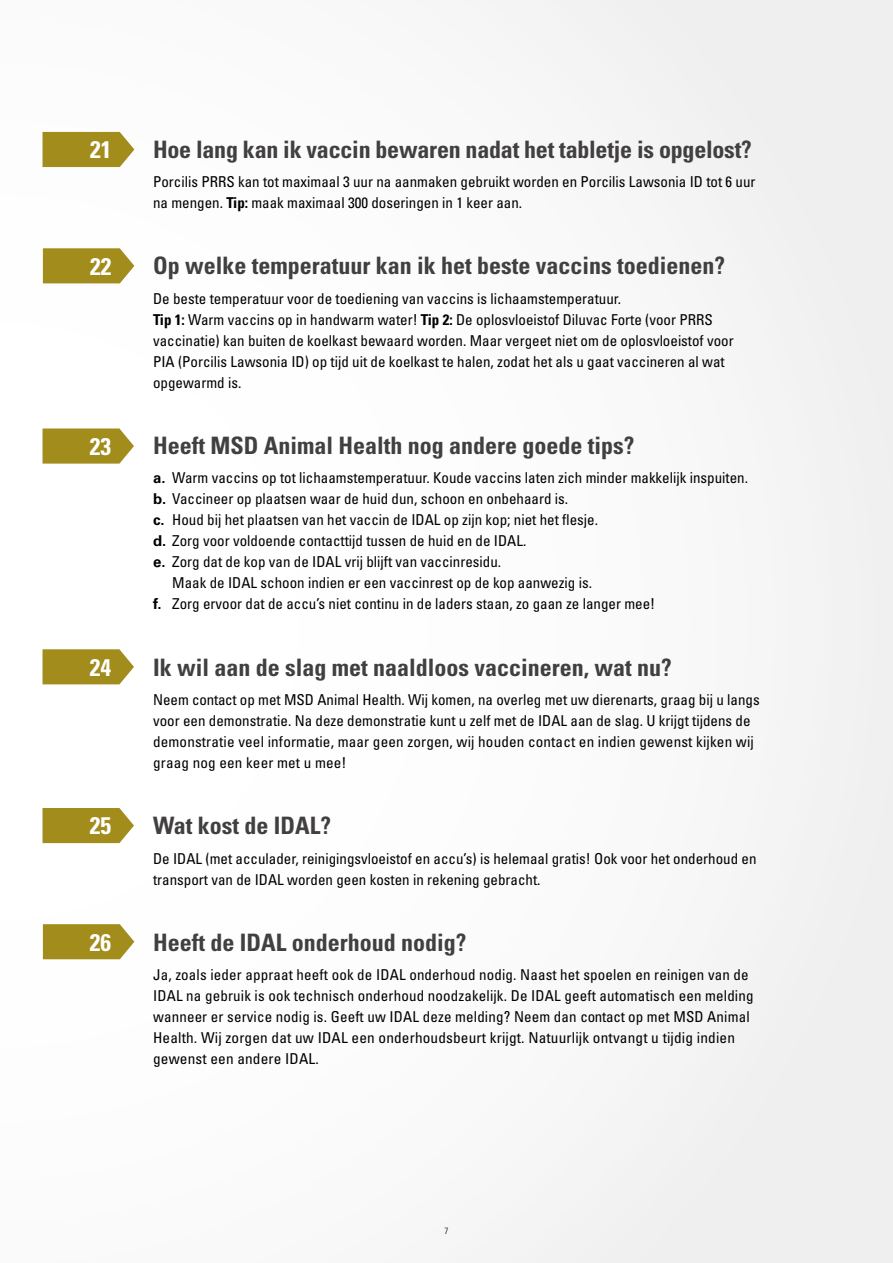
<style>
.page{position:relative;width:893px;height:1263px;background:#fafafa}
.page>*{position:absolute;margin:0;border:0;box-sizing:border-box;transform-origin:0 0}
.t1{font:700 condensed 24px "Univers LT Std";color:#413f3f}
.t2{font:700 condensed 24px "Univers LT Std";color:#fff}
.t3{font:condensed 15px/21px "Univers LT Std";color:#000}
.t4{font:300 condensed 9px "Univers LT Std";color:#000}
.s1{font-weight:700}
.s2{font-weight:700;font-stretch:normal}
</style>
<div class="page">
<svg style="left:43px;top:132px;width:91px;height:35px;background:#a7942d"></svg>
<svg style="left:43px;top:248px;width:91px;height:35px;background:#a8952e"></svg>
<svg style="left:43px;top:428px;width:91px;height:36px;background:#aa9733"></svg>
<svg style="left:43px;top:649px;width:91px;height:35px;background:#a9952f"></svg>
<svg style="left:43px;top:808px;width:91px;height:35px;background:#a8952e"></svg>
<svg style="left:43px;top:924px;width:91px;height:35px;background:#a8952e"></svg>
<h1 class="t2" style="left:90px;top:135px;width:23px">21</h1>
<h1 class="t1" style="left:153px;top:134px;width:600px">Hoe lang kan ik vaccin bewaren nadat het tabletje is opgelost?</h1>
<p class="t3" style="left:153px;top:171px;width:604px">Porcilis PRRS kan tot maximaal 3 uur na aanmaken gebruikt worden en Porcilis Lawsonia ID tot 6 uur na mengen. <span class="s1">Tip:</span> maak maximaal 300 doseringen in 1 keer aan.</p>
<h1 class="t2" style="left:90px;top:251px;width:23px">22</h1>
<h1 class="t1" style="left:153px;top:251px;width:573px">Op welke temperatuur kan ik het beste vaccins toedienen?</h1>
<p class="t3" style="left:153px;top:288px;width:582px">De beste temperatuur voor de toediening van vaccins is lichaamstemperatuur.<br><span class="s1">Tip 1:</span> Warm vaccins op in handwarm water! <span class="s1">Tip 2:</span> De oplosvloeistof Diluvac Forte (voor PRRS vaccinatie) kan buiten de koelkast bewaard worden. Maar vergeet niet om de oplosvloeistof voor PIA (Porcilis Lawsonia ID) op tijd uit de koelkast te halen, zodat het als u gaat vaccineren al wat opgewarmd is.</p>
<h1 class="t2" style="left:90px;top:432px;width:23px">23</h1>
<h1 class="t1" style="left:153px;top:431px;width:483px">Heeft MSD Animal Health nog andere goede tips?</h1>
<p class="t3" style="left:153px;top:467px;width:596px"><span class="s2">a.</span> Warm vaccins op tot lichaamstemperatuur. Koude vaccins laten zich minder makkelijk inspuiten.</p>
<p class="t3" style="left:153px;top:488px;width:417px"><span class="s2">b.</span> Vaccineer op plaatsen waar de huid dun, schoon en onbehaard is.</p>
<p class="t3" style="left:153px;top:509px;width:446px"><span class="s2">c.</span> Houd bij het plaatsen van het vaccin de IDAL op zijn kop; niet het flesje.</p>
<p class="t3" style="left:153px;top:530px;width:375px"><span class="s2">d.</span> Zorg voor voldoende contacttijd tussen de huid en de IDAL.</p>
<p class="t3" style="left:153px;top:551px;width:350px"><span class="s2">e.</span> Zorg dat de kop van de IDAL vrij blijft van vaccinresidu.</p>
<p class="t3" style="left:172px;top:572px;width:421px">Maak de IDAL schoon indien er een vaccinrest op de kop aanwezig is.</p>
<p class="t3" style="left:153px;top:593px;width:504px"><span class="s2">f.</span> Zorg ervoor dat de accu’s niet continu in de laders staan, zo gaan ze langer mee!</p>
<h1 class="t2" style="left:90px;top:652px;width:23px">24</h1>
<h1 class="t1" style="left:153px;top:652px;width:520px">Ik wil aan de slag met naaldloos vaccineren, wat nu?</h1>
<p class="t3" style="left:153px;top:689px;width:608px">Neem contact op met MSD Animal Health. Wij komen, na overleg met uw dierenarts, graag bij u langs voor een demonstratie. Na deze demonstratie kunt u zelf met de IDAL aan de slag. U krijgt tijdens de demonstratie veel informatie, maar geen zorgen, wij houden contact en indien gewenst kijken wij graag nog een keer met u mee!</p>
<h1 class="t2" style="left:90px;top:811px;width:23px">25</h1>
<h1 class="t1" style="left:153px;top:811px;width:180px">Wat kost de IDAL?</h1>
<p class="t3" style="left:153px;top:848px;width:605px">De IDAL (met acculader, reinigingsvloeistof en accu’s) is helemaal gratis! Ook voor het onderhoud en transport van de IDAL worden geen kosten in rekening gebracht.</p>
<h1 class="t2" style="left:90px;top:927px;width:23px">26</h1>
<h1 class="t1" style="left:153px;top:927px;width:315px">Heeft de IDAL onderhoud nodig?</h1>
<p class="t3" style="left:153px;top:964px;width:602px">Ja, zoals ieder appraat heeft ook de IDAL onderhoud nodig. Naast het spoelen en reinigen van de IDAL na gebruik is ook technisch onderhoud noodzakelijk. De IDAL geeft automatisch een melding wanneer er service nodig is. Geeft uw IDAL deze melding? Neem dan contact op met MSD Animal Health. Wij zorgen dat uw IDAL een onderhoudsbeurt krijgt. Natuurlijk ontvangt u tijdig indien gewenst een andere IDAL.</p>
<p class="t4" style="left:444px;top:1226px;width:5px">7</p>
</div>
